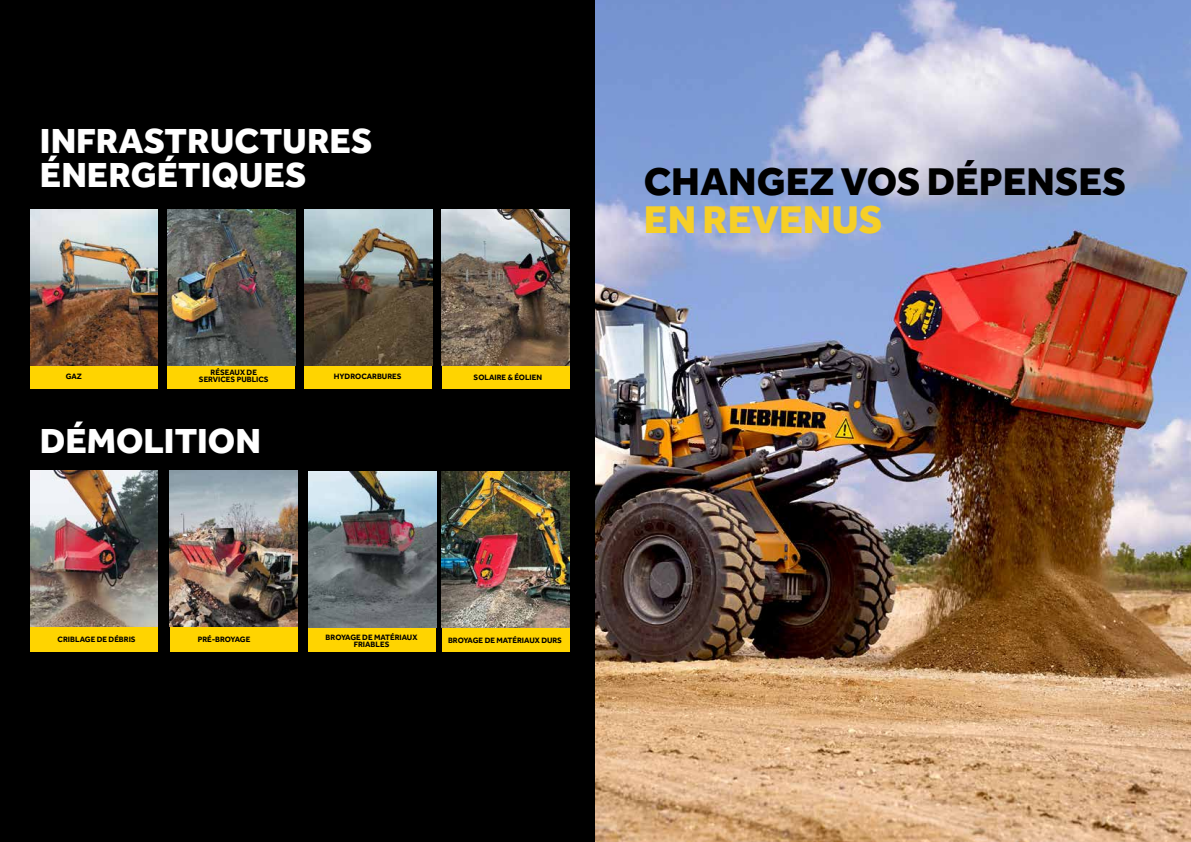
<style>
.page{position:relative;width:1191px;height:842px;background:#000}
.page>*{position:absolute;margin:0;border:0;box-sizing:border-box;transform-origin:0 0}
.t1{font:800 40px "Effra";color:#000}
.t2{font:800 40px "Effra";color:#f6cf27}
.t3{font:800 36px/34px "Effra";color:#fff}
.t4{font:700 8px/7.1px "Effra";color:#000;text-align:center}
</style>
<div class="page">
<div style="left:167px;top:365px;width:128px;height:24px;background:#ffd400"></div>
<div style="left:30px;top:365px;width:128px;height:24px;background:#ffd400"></div>
<div style="left:304px;top:365px;width:128px;height:24px;background:#ffd400"></div>
<div style="left:442px;top:365px;width:127px;height:24px;background:#ffd400"></div>
<div style="left:30px;top:627px;width:128px;height:24px;background:#ffd400"></div>
<div style="left:308px;top:627px;width:128px;height:25px;background:#ffd400"></div>
<div style="left:170px;top:627px;width:127px;height:24px;background:#ffd400"></div>
<div style="left:442px;top:627px;width:127px;height:24px;background:#ffd400"></div>
<img style="left:442px;top:210px;width:127px;height:155px">
<img style="left:30px;top:210px;width:128px;height:155px">
<img style="left:305px;top:210px;width:127px;height:155px">
<img style="left:167px;top:210px;width:128px;height:155px">
<img style="left:442px;top:471px;width:127px;height:156px">
<img style="left:30px;top:471px;width:128px;height:156px">
<img style="left:308px;top:471px;width:128px;height:156px">
<img style="left:170px;top:471px;width:127px;height:156px">
<img style="left:596px;top:0;width:595px;height:842px">
<h2 class="t3" style="left:40px;top:123px;width:334px">INFRASTRUCTURES<br>ÉNERGÉTIQUES</h2>
<p class="t4" style="left:199px;top:369px;width:71px">RÉSEAUX DE<br>SERVICES PUBLICS</p>
<p class="t4" style="left:66px;top:372px;width:18px">GAZ</p>
<p class="t4" style="left:334px;top:372px;width:69px">HYDROCARBURES</p>
<p class="t4" style="left:473px;top:373px;width:70px">SOLAIRE &amp; ÉOLIEN</p>
<h2 class="t3" style="left:40px;top:423px;width:222px">DÉMOLITION</h2>
<p class="t4" style="left:58px;top:635px;width:80px">CRIBLAGE DE DÉBRIS</p>
<p class="t4" style="left:198px;top:636px;width:54px">PRÉ-BROYAGE</p>
<p class="t4" style="left:326px;top:634px;width:93px">BROYAGE DE MATÉRIAUX<br>FRIABLES</p>
<p class="t4" style="left:448px;top:637px;width:115px">BROYAGE DE MATÉRIAUX DURS</p>
<h1 class="t1" style="left:644px;top:157px;width:483px">CHANGEZ VOS DÉPENSES</h1>
<h1 class="t2" style="left:644px;top:195px;width:240px">EN REVENUS</h1>
</div>
